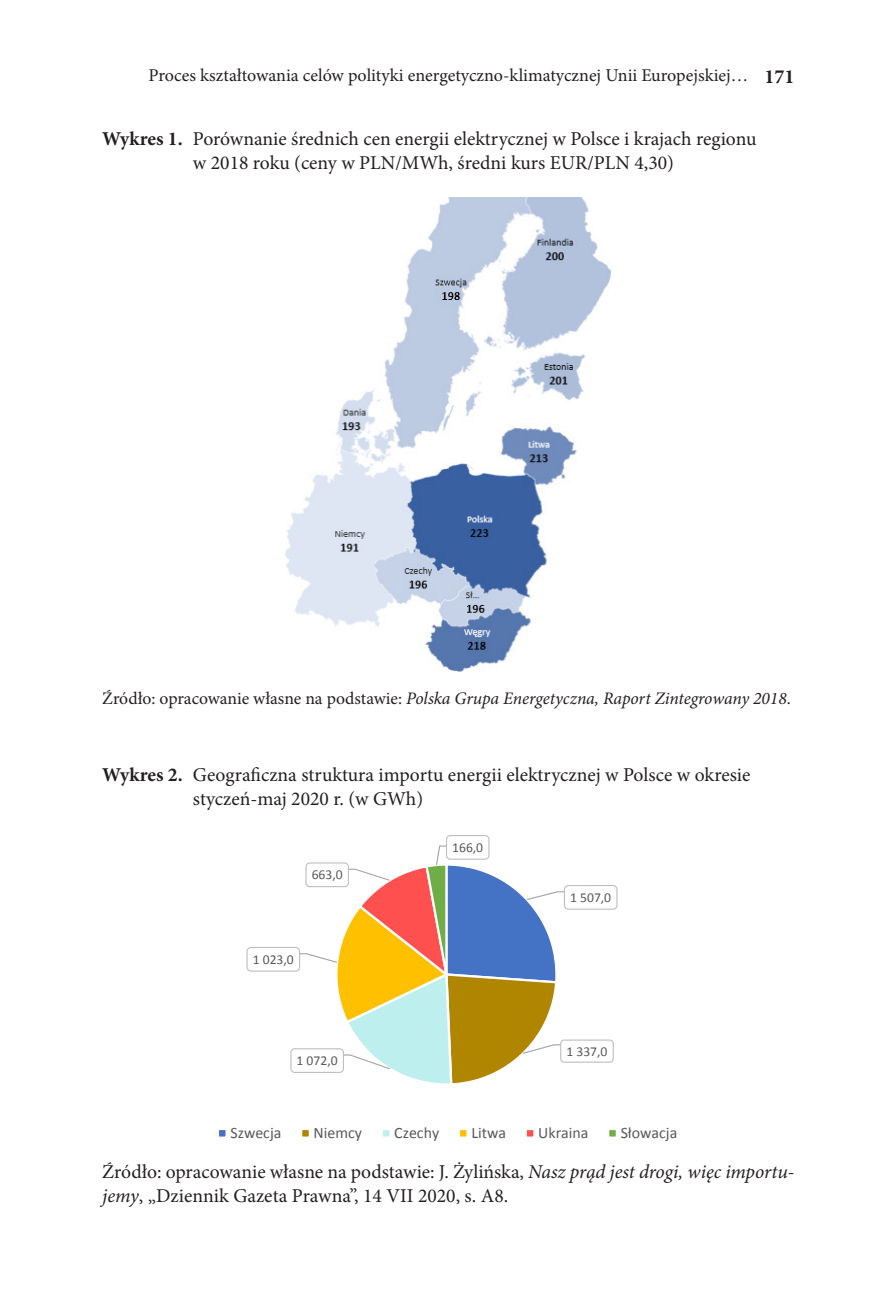
<style>
.page{position:relative;width:891px;height:1299px;background:#fff}
.page>*{position:absolute;margin:0;border:0;box-sizing:border-box;transform-origin:0 0}
.t1{font:700 20px "Minion Pro";color:#231f20}
._1_tekst{font:19.6px/24px "Minion Pro";color:#231f20}
._4_pagina{font:18px "Minion Pro";color:#231f20}
._1_tekst-2{font:italic 17.6px "Minion Pro";letter-spacing:-.005em;color:#231f20}
.t2{font:15.8px "Calibri";color:#595959}
.t3{font:13.6px "Calibri";color:#595959}
.s1{font-weight:700}
.s2{font-style:normal}
.s3{font-style:italic}
</style>
<div class="page">
<img style="left:285px;top:197px;width:325px;height:474px">
<svg style="left:246px;top:835px;width:371px;height:249px"></svg>
<svg style="left:219px;top:1130px;width:7px;height:7px"></svg>
<svg style="left:302px;top:1130px;width:7px;height:7px"></svg>
<svg style="left:383px;top:1130px;width:7px;height:7px"></svg>
<svg style="left:460px;top:1130px;width:7px;height:7px"></svg>
<svg style="left:526px;top:1130px;width:8px;height:7px"></svg>
<svg style="left:609px;top:1130px;width:7px;height:7px"></svg>
<p class="_4_pagina" style="left:148px;top:63px;width:601px">Proces kształtowania celów polityki energetyczno-klimatycznej Unii Europejskiej…</p>
<p class="t1" style="left:764px;top:62px;width:31px">171</p>
<p class="_1_tekst" style="left:102px;top:126px;width:655px;text-align:center"><span class="s1">Wykres 1.</span> Porównanie średnich cen energii elektrycznej w Polsce i krajach regionu w 2018 roku (ceny w PLN/MWh, średni kurs EUR/PLN 4,30)</p>
<p class="_1_tekst-2" style="left:102px;top:686px;width:689px"><span class="s2">Źródło: opracowanie własne na podstawie:</span> Polska Grupa Energetyczna, Raport Zintegrowany 2018<span class="s2">.</span></p>
<p class="_1_tekst" style="left:193px;top:762px;width:559px;text-indent:-91px"><span class="s1">Wykres 2.</span> Geograficzna struktura importu energii elektrycznej w Polsce w okresie styczeń-maj 2020 r. (w GWh)</p>
<p class="t3" style="left:311px;top:866px;width:32px">663,0</p>
<p class="t3" style="left:253px;top:950px;width:42px">1 023,0</p>
<p class="t3" style="left:296px;top:1052px;width:42px">1 072,0</p>
<p class="t3" style="left:452px;top:838px;width:32px">166,0</p>
<p class="t3" style="left:570px;top:888px;width:42px">1 507,0</p>
<p class="t3" style="left:566px;top:1042px;width:42px">1 337,0</p>
<p class="t2" style="left:230px;top:1122px;width:52px">Szwecja</p>
<p class="t2" style="left:313px;top:1122px;width:50px">Niemcy</p>
<p class="t2" style="left:394px;top:1122px;width:46px">Czechy</p>
<p class="t2" style="left:471px;top:1122px;width:36px">Litwa</p>
<p class="t2" style="left:538px;top:1122px;width:52px">Ukraina</p>
<p class="t2" style="left:620px;top:1122px;width:58px">Słowacja</p>
<p class="_1_tekst" style="left:102px;top:1159px;width:693px">Źródło: opracowanie własne na podstawie: J. Żylińska, <span class="s3">Nasz prąd jest drogi, więc importu&shy;jemy</span>, „Dziennik Gazeta Prawna”, 14 VII 2020, s. A8.</p>
</div>
